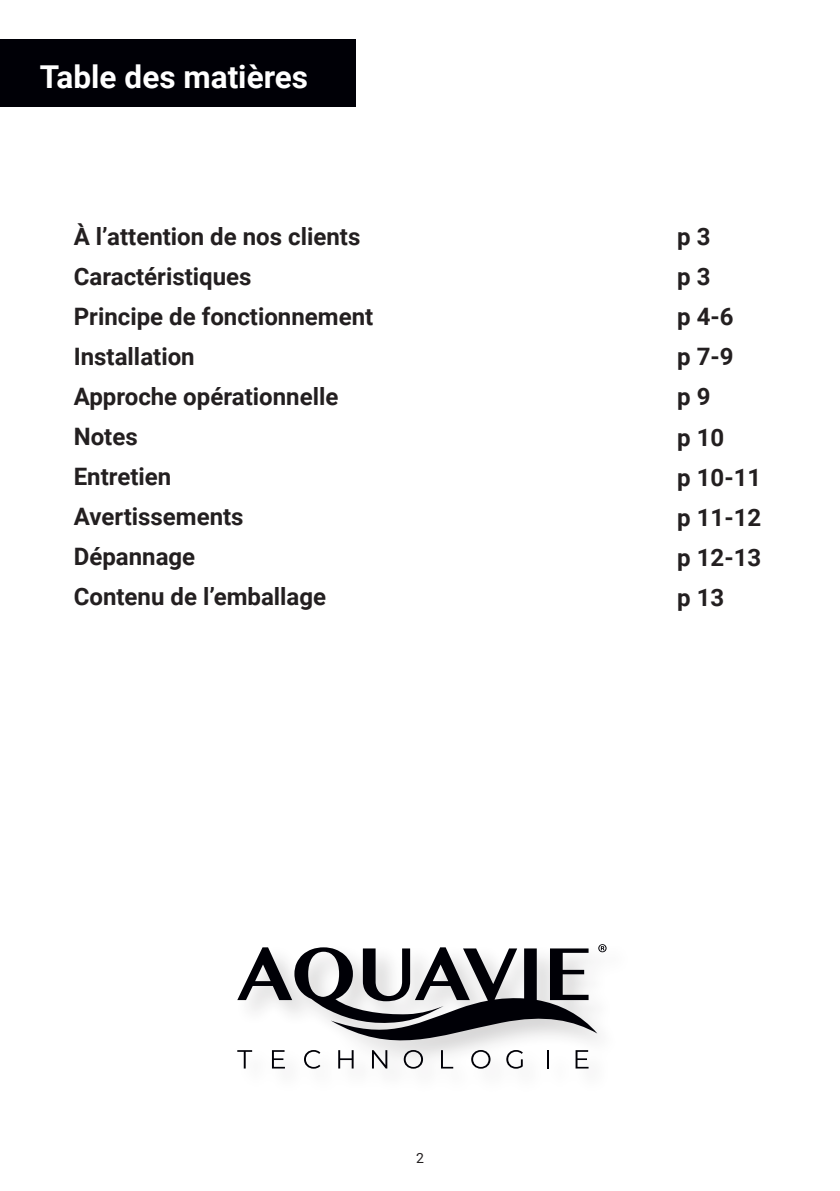
<style>
.page{position:relative;width:840px;height:1191px;background:#fff}
.page>*{position:absolute;margin:0;border:0;box-sizing:border-box;transform-origin:0 0}
.t1{font:700 31.6px "Roboto";color:#fff}
.t2{font:700 24px/40px "Roboto";color:#231f20}
.t3{font:14px "Roboto";color:#231f20}
</style>
<div class="page">
<svg style="left:237px;top:944px;width:369px;height:124px"></svg>
<div style="left:0;top:40px;width:355px;height:67px;background:#000006"></div>
<h1 class="t1" style="left:40px;top:54px;width:270px">Table des matières</h1>
<p class="t2" style="left:74px;top:215px;width:301px">À l’attention de nos clients<br>Caractéristiques<br>Principe de fonctionnement<br>Installation<br>Approche opérationnelle<br>Notes<br>Entretien<br>Avertissements<br>Dépannage<br>Contenu de l’emballage</p>
<p class="t2" style="left:677px;top:216px;width:85px">p 3<br>p 3<br>p 4-6<br>p 7-9<br>p 9<br>p 10<br>p 10-11 p 11-12 p 12-13 p 13</p>
<p class="t3" style="left:416px;top:1148px;width:9px">2</p>
</div>
